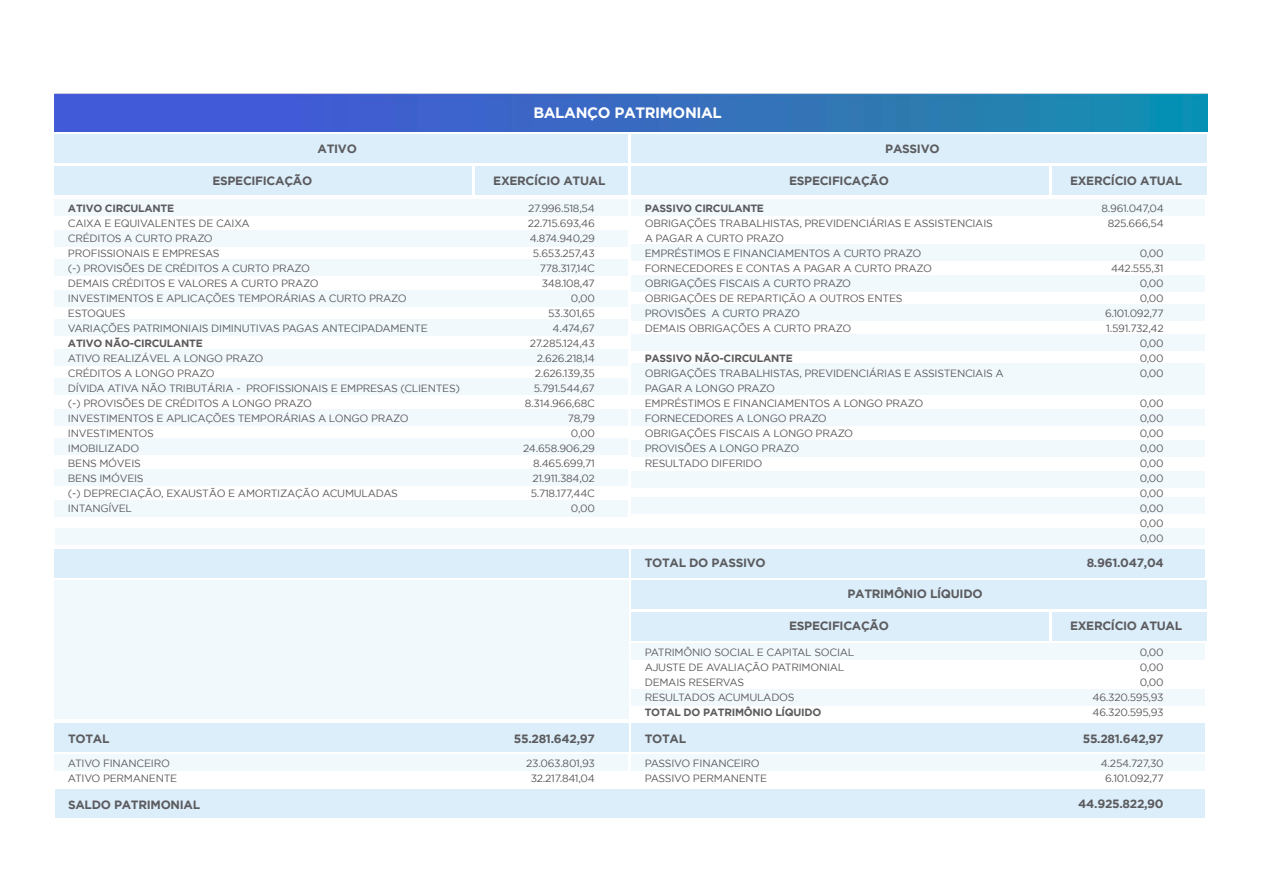
<style>
.page{position:relative;width:1263px;height:893px;background:#fff}
.page>*{position:absolute;margin:0;border:0;box-sizing:border-box;transform-origin:0 0}
.t1{font:700 15px "Gotham";letter-spacing:-.025em;color:#fff}
.t2{font:700 12px "Gotham";letter-spacing:-.025em;color:#5b5b5f}
.t3{font:10.5px/15px "Gotham";letter-spacing:-.025em;color:#5b5b5f}
.t4{font:700 10.5px "Gotham";letter-spacing:-.025em;color:#5b5b5f}
</style>
<div class="page">
<img style="left:54px;top:94px;width:1153px;height:37px">
<div style="left:55px;top:135px;width:573px;height:28px;background:#dceef9"></div>
<div style="left:55px;top:167px;width:417px;height:28px;background:#dceef9"></div>
<div style="left:631px;top:167px;width:418px;height:28px;background:#dceef9"></div>
<div style="left:631px;top:612px;width:418px;height:28px;background:#dceef9"></div>
<div style="left:631px;top:549px;width:574px;height:28px;background:#dceef9"></div>
<div style="left:631px;top:723px;width:574px;height:28px;background:#dceef9"></div>
<div style="left:55px;top:549px;width:574px;height:28px;background:#dceef9"></div>
<div style="left:55px;top:723px;width:574px;height:28px;background:#dceef9"></div>
<div style="left:55px;top:789px;width:1150px;height:28px;background:#dceef9"></div>
<div style="left:476px;top:167px;width:152px;height:28px;background:#dceef9"></div>
<div style="left:1052px;top:167px;width:154px;height:28px;background:#dceef9"></div>
<div style="left:1052px;top:612px;width:154px;height:28px;background:#dceef9"></div>
<div style="left:631px;top:135px;width:575px;height:28px;background:#dceef9"></div>
<div style="left:631px;top:580px;width:575px;height:29px;background:#dceef9"></div>
<div style="left:55px;top:199px;width:573px;height:16px;background:#f1f9fd"></div>
<div style="left:55px;top:755px;width:573px;height:16px;background:#f1f9fd"></div>
<div style="left:631px;top:199px;width:574px;height:16px;background:#f1f9fd"></div>
<div style="left:631px;top:755px;width:574px;height:16px;background:#f1f9fd"></div>
<div style="left:631px;top:644px;width:574px;height:16px;background:#f1f9fd"></div>
<div style="left:55px;top:260px;width:573px;height:16px;background:#f1f9fd"></div>
<div style="left:631px;top:245px;width:574px;height:16px;background:#f1f9fd"></div>
<div style="left:631px;top:689px;width:574px;height:16px;background:#f1f9fd"></div>
<div style="left:55px;top:230px;width:573px;height:16px;background:#f1f9fd"></div>
<div style="left:55px;top:291px;width:573px;height:16px;background:#f1f9fd"></div>
<div style="left:631px;top:276px;width:574px;height:16px;background:#f1f9fd"></div>
<div style="left:55px;top:319px;width:573px;height:16px;background:#f1f9fd"></div>
<div style="left:631px;top:304px;width:574px;height:17px;background:#f1f9fd"></div>
<div style="left:55px;top:349px;width:573px;height:16px;background:#f1f9fd"></div>
<div style="left:631px;top:334px;width:574px;height:16px;background:#f1f9fd"></div>
<div style="left:55px;top:379px;width:573px;height:16px;background:#f1f9fd"></div>
<div style="left:631px;top:364px;width:574px;height:31px;background:#f1f9fd"></div>
<div style="left:55px;top:410px;width:573px;height:16px;background:#f1f9fd"></div>
<div style="left:55px;top:438px;width:573px;height:16px;background:#f1f9fd"></div>
<div style="left:631px;top:410px;width:574px;height:16px;background:#f1f9fd"></div>
<div style="left:55px;top:469px;width:573px;height:16px;background:#f1f9fd"></div>
<div style="left:631px;top:440px;width:574px;height:17px;background:#f1f9fd"></div>
<div style="left:631px;top:498px;width:574px;height:16px;background:#f1f9fd"></div>
<div style="left:55px;top:500px;width:573px;height:16px;background:#f1f9fd"></div>
<div style="left:631px;top:471px;width:574px;height:16px;background:#f1f9fd"></div>
<div style="left:55px;top:529px;width:1150px;height:16px;background:#f1f9fd"></div>
<div style="left:55px;top:580px;width:574px;height:139px;background:#f1f9fd"></div>
<p class="t2" style="left:318px;top:142px;width:41px">ATIVO</p>
<h1 class="t1" style="left:533px;top:104px;width:190px">BALANÇO PATRIMONIAL</h1>
<p class="t2" style="left:885px;top:142px;width:56px">PASSIVO</p>
<p class="t2" style="left:493px;top:173px;width:114px">EXERCÍCIO ATUAL</p>
<p class="t2" style="left:1070px;top:173px;width:114px">EXERCÍCIO ATUAL</p>
<p class="t2" style="left:212px;top:173px;width:101px">ESPECIFICAÇÃO</p>
<p class="t2" style="left:789px;top:173px;width:101px">ESPECIFICAÇÃO</p>
<p class="t4" style="left:68px;top:202px;width:108px">ATIVO CIRCULANTE</p>
<p class="t3" style="left:68px;top:215px;width:361px">CAIXA E EQUIVALENTES DE CAIXA<br>CRÉDITOS A CURTO PRAZO<br>PROFISSIONAIS E EMPRESAS<br>(-) PROVISÕES DE CRÉDITOS A CURTO PRAZO<br>DEMAIS CRÉDITOS E VALORES A CURTO PRAZO<br>INVESTIMENTOS E APLICAÇÕES TEMPORÁRIAS A CURTO PRAZO ESTOQUES<br>VARIAÇÕES PATRIMONIAIS DIMINUTIVAS PAGAS ANTECIPADAMENTE</p>
<p class="t4" style="left:68px;top:337px;width:136px">ATIVO NÃO-CIRCULANTE</p>
<p class="t3" style="left:68px;top:350px;width:394px">ATIVO REALIZÁVEL A LONGO PRAZO<br>CRÉDITOS A LONGO PRAZO<br>DÍVIDA ATIVA NÃO TRIBUTÁRIA - PROFISSIONAIS E EMPRESAS (CLIENTES) (-) PROVISÕES DE CRÉDITOS A LONGO PRAZO<br>INVESTIMENTOS E APLICAÇÕES TEMPORÁRIAS A LONGO PRAZO<br>INVESTIMENTOS<br>IMOBILIZADO<br>BENS MÓVEIS<br>BENS IMÓVEIS<br>(-) DEPRECIAÇÃO, EXAUSTÃO E AMORTIZAÇÃO ACUMULADAS<br>INTANGÍVEL</p>
<p class="t3" style="left:523px;top:200px;width:73px;text-align:right">27.996.518,54<br>22.715.693,46<br>4.874.940,29<br>5.653.257,43<br>778.317,14C<br>348.108,47<br>0,00<br>53.301,65<br>4.474,67<br>27.285.124,43<br>2.626.218,14<br>2.626.139,35<br>5.791.544,67<br>8.314.966,68C<br>78,79<br>0,00<br>24.658.906,29<br>8.465.699,71<br>21.911.384,02<br>5.718.177,44C<br>0,00</p>
<p class="t4" style="left:645px;top:202px;width:121px">PASSIVO CIRCULANTE</p>
<p class="t3" style="left:645px;top:215px;width:350px">OBRIGAÇÕES TRABALHISTAS, PREVIDENCIÁRIAS E ASSISTENCIAIS A PAGAR A CURTO PRAZO<br>EMPRÉSTIMOS E FINANCIAMENTOS A CURTO PRAZO FORNECEDORES E CONTAS A PAGAR A CURTO PRAZO OBRIGAÇÕES FISCAIS A CURTO PRAZO<br>OBRIGAÇÕES DE REPARTIÇÃO A OUTROS ENTES<br>PROVISÕES A CURTO PRAZO<br>DEMAIS OBRIGAÇÕES A CURTO PRAZO</p>
<p class="t4" style="left:645px;top:352px;width:149px">PASSIVO NÃO-CIRCULANTE</p>
<p class="t3" style="left:645px;top:365px;width:361px">OBRIGAÇÕES TRABALHISTAS, PREVIDENCIÁRIAS E ASSISTENCIAIS A<br>PAGAR A LONGO PRAZO<br>EMPRÉSTIMOS E FINANCIAMENTOS A LONGO PRAZO<br>FORNECEDORES A LONGO PRAZO<br>OBRIGAÇÕES FISCAIS A LONGO PRAZO<br>PROVISÕES A LONGO PRAZO<br>RESULTADO DIFERIDO</p>
<p class="t2" style="left:645px;top:555px;width:123px">TOTAL DO PASSIVO</p>
<p class="t2" style="left:847px;top:587px;width:137px">PATRIMÔNIO LÍQUIDO</p>
<p class="t2" style="left:789px;top:619px;width:101px">ESPECIFICAÇÃO</p>
<p class="t3" style="left:645px;top:645px;width:211px">PATRIMÔNIO SOCIAL E CAPITAL SOCIAL<br>AJUSTE DE AVALIAÇÃO PATRIMONIAL<br>DEMAIS RESERVAS<br>RESULTADOS ACUMULADOS</p>
<p class="t4" style="left:645px;top:706px;width:178px">TOTAL DO PATRIMÔNIO LÍQUIDO</p>
<p class="t3" style="left:1101px;top:200px;width:64px;text-align:center">8.961.047,04<br>825.666,54</p>
<p class="t3" style="left:1105px;top:245px;width:60px;text-align:right">0,00<br>442.555,31<br>0,00<br>0,00<br>6.101.092,77<br>1.591.732,42<br>0,00<br>0,00<br>0,00</p>
<p class="t3" style="left:1140px;top:395px;width:25px;text-align:justify">0,00<br>0,00<br>0,00<br>0,00<br>0,00<br>0,00<br>0,00<br>0,00<br>0,00<br>0,00</p>
<p class="t2" style="left:1087px;top:555px;width:78px">8.961.047,04</p>
<p class="t2" style="left:1070px;top:619px;width:114px">EXERCÍCIO ATUAL</p>
<p class="t3" style="left:1092px;top:645px;width:73px;text-align:right">0,00<br>0,00<br>0,00<br>46.320.595,93<br>46.320.595,93</p>
<p class="t2" style="left:514px;top:732px;width:82px">55.281.642,97</p>
<p class="t2" style="left:1083px;top:732px;width:82px">55.281.642,97</p>
<p class="t2" style="left:68px;top:732px;width:43px">TOTAL</p>
<p class="t2" style="left:645px;top:732px;width:43px">TOTAL</p>
<p class="t3" style="left:68px;top:756px;width:111px">ATIVO FINANCEIRO<br>ATIVO PERMANENTE</p>
<p class="t2" style="left:68px;top:798px;width:133px">SALDO PATRIMONIAL</p>
<p class="t3" style="left:526px;top:756px;width:70px;text-align:center">23.063.801,93<br>32.217.841,04</p>
<p class="t3" style="left:645px;top:756px;width:124px">PASSIVO FINANCEIRO<br>PASSIVO PERMANENTE</p>
<p class="t3" style="left:1101px;top:756px;width:64px;text-align:center">4.254.727,30<br>6.101.092,77</p>
<p class="t2" style="left:1078px;top:797px;width:87px">44.925.822,90</p>
</div>
